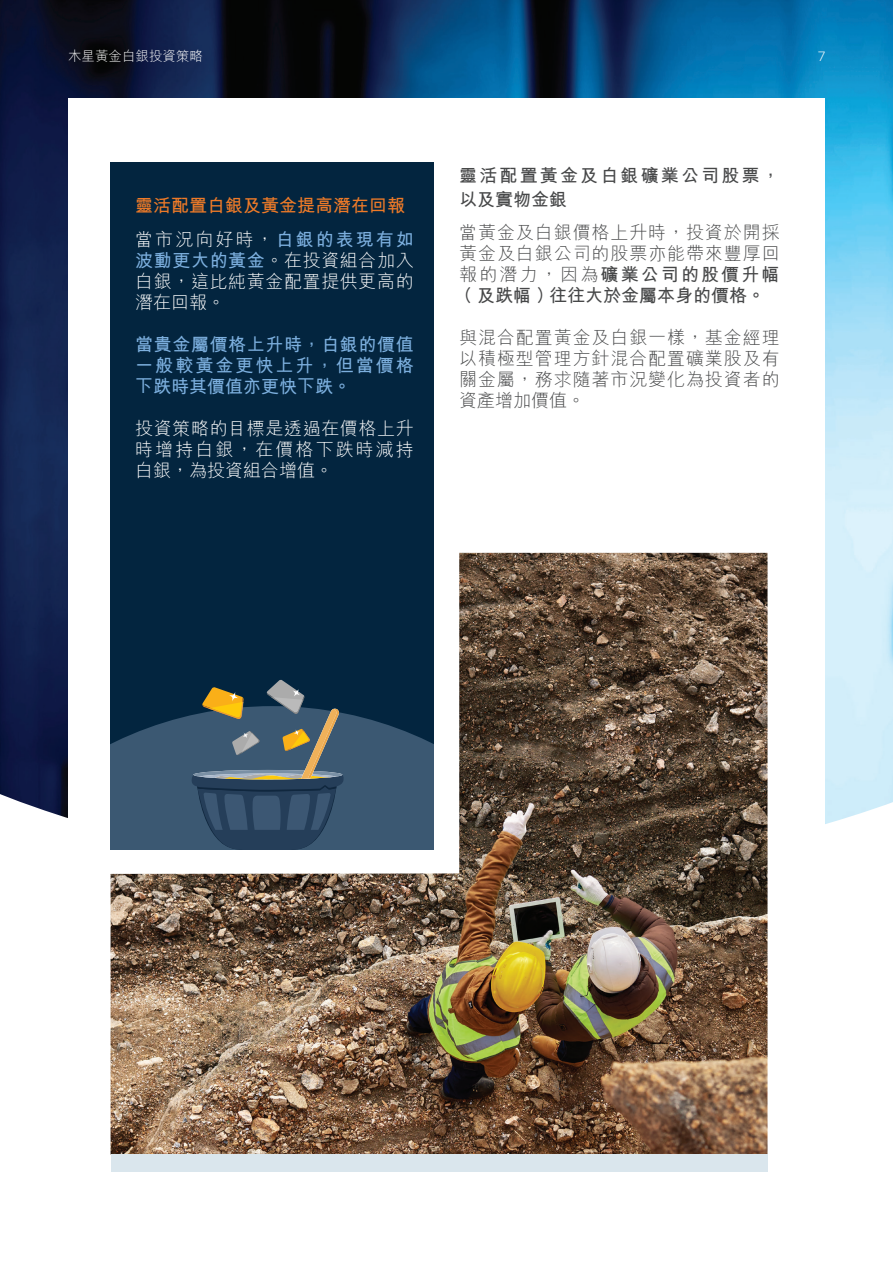
<style>
.page{position:relative;width:893px;height:1263px;background:#fff}
.page>*{position:absolute;margin:0;border:0;box-sizing:border-box;transform-origin:0 0}
.t1{font:300 18px/21px "M Hei HK";letter-spacing:.05em;color:#464748;text-align:justify}
.t2{font:300 18px/21px "M Hei HK";letter-spacing:.035em;color:#fff;text-align:justify}
.t3{font:700 18px/21px "M Hei HK";letter-spacing:.035em;color:#7cafde;text-align:justify}
.t4{font:700 18px/33.8px "M Hei HK";color:#ee7a28}
.t5{font:700 18px/24px "M Hei HK";letter-spacing:.12em;color:#464748}
.t6{font:300 13.5px "M Hei HK";color:#fff}
.t7{font:300 13.5px "Hurme Geometric Sans 3";color:#fff}
.s1{font-weight:300;color:#fff}
.s2{color:#7cafde}
.s3{font-weight:700;color:#7cafde}
.s4{font-weight:700}
</style>
<div class="page">
<img style="left:0;top:0;width:893px;height:824px">
<div style="left:68px;top:98px;width:757px;height:781px;background:#fff"></div>
<div style="left:111px;top:162px;width:323px;height:687px;background:#03253f"></div>
<img style="left:111px;top:553px;width:656px;height:601px">
<div style="left:111px;top:1154px;width:656px;height:17px;background:#dae6ed"></div>
<p class="t6" style="left:68px;top:46px;width:137px">木星黃金白銀投資策略</p>
<p class="t7" style="left:818px;top:47px;width:9px">7</p>
<p class="t4" style="left:135px;top:187px;width:280px">靈活配置白銀及黃金提高潛在回報<span class="s1">當市況向好時，</span><span class="s2">白銀的表現有如</span></p>
<p class="t2" style="left:135px;top:249px;width:280px"><span class="s3">波動更大的黃金</span>。在投資組合加入白銀，這比純黃金配置提供更高的潛在回報。</p>
<p class="t3" style="left:135px;top:332px;width:280px">當貴金屬價格上升時，白銀的價值一般較黃金更快上升，但當價格下跌時其價值亦更快下跌。</p>
<p class="t2" style="left:135px;top:417px;width:280px">投資策略的目標是透過在價格上升時增持白銀，在價格下跌時減持白銀，為投資組合增值。</p>
<p class="t5" style="left:459px;top:162px;width:322px">靈活配置黃金及白銀礦業公司股票，以及實物金銀</p>
<p class="t1" style="left:459px;top:222px;width:322px">當黃金及白銀價格上升時，投資於開採黃金及白銀公司的股票亦能帶來豐厚回報的潛力，因為<span class="s4">礦業公司的股價升幅﹙及跌幅﹚往往大於金屬本身的價格。</span></p>
<p class="t1" style="left:459px;top:327px;width:322px">與混合配置黃金及白銀一樣，基金經理以積極型管理方針混合配置礦業股及有關金屬，務求隨著市況變化為投資者的資產增加價值。</p>
</div>
